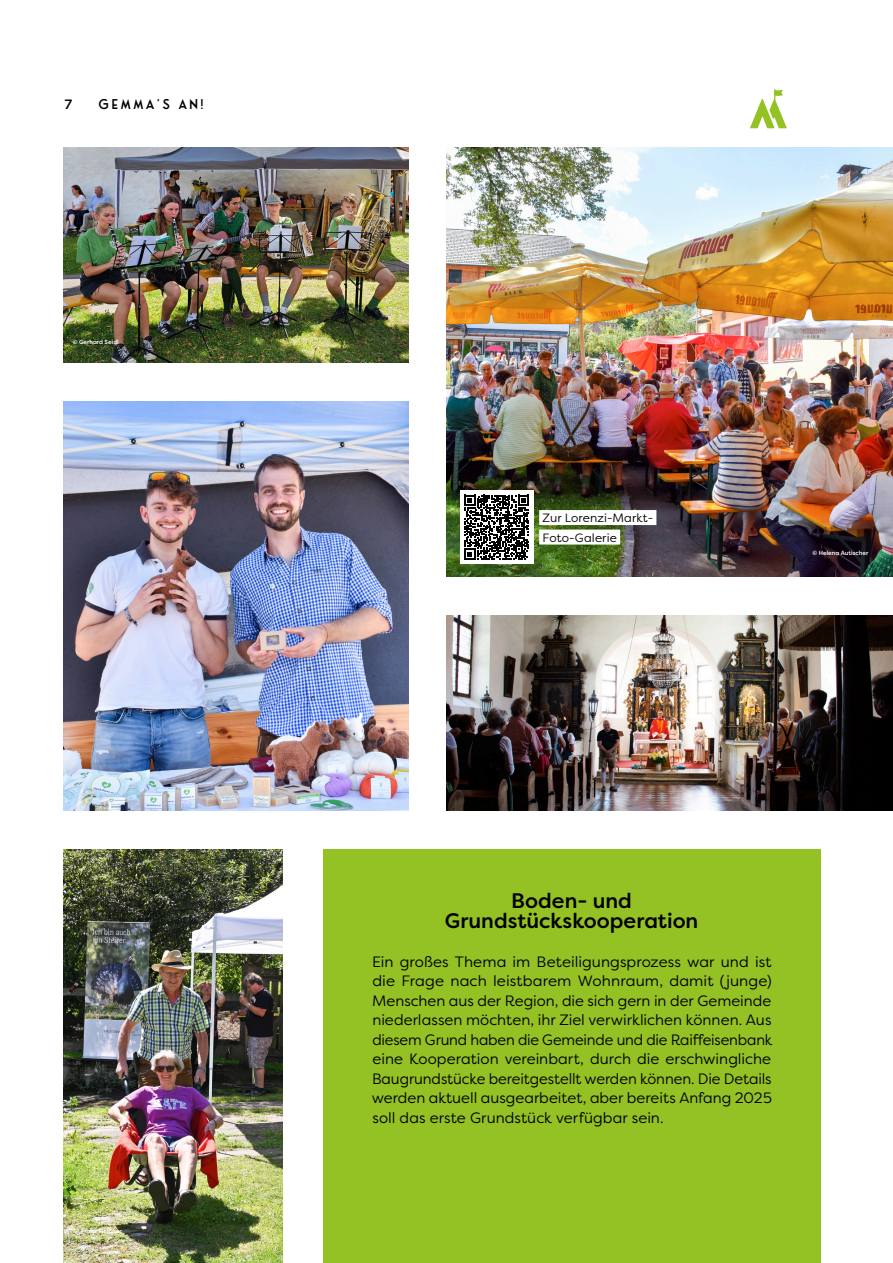
<style>
.page{position:relative;width:893px;height:1263px;background:#fff}
.page>*{position:absolute;margin:0;border:0;box-sizing:border-box;transform-origin:0 0}
.Fließtext{font:500 21px "Filson Pro";color:#000}
.Fließtext-2{font:15px/19.5px "Filson Pro";letter-spacing:.005em;color:#000;text-align:justify}
.t1{font:13.5px "Fonseca Rounded";letter-spacing:.15em;color:#000}
.t2{font:500 13.5px "Filson Pro";color:#000}
.Aufzählung{font:12px/19.5px "Filson Pro";letter-spacing:.01em;color:#000}
.t3{font:500 6px "Filson Pro";color:#fff}
</style>
<div class="page">
<svg style="left:750px;top:89px;width:37px;height:39px"></svg>
<img style="left:446px;top:148px;width:447px;height:429px">
<div style="left:460px;top:490px;width:73px;height:74px;background:#fff"></div>
<div style="left:323px;top:849px;width:498px;height:414px;background:#94c123"></div>
<img style="left:64px;top:148px;width:344px;height:214px">
<img style="left:64px;top:850px;width:219px;height:413px">
<img style="left:64px;top:401px;width:344px;height:410px">
<img style="left:446px;top:616px;width:447px;height:195px">
<div style="left:539px;top:510px;width:117px;height:15px;background:#fff"></div>
<div style="left:539px;top:529px;width:81px;height:15px;background:#fff"></div>
<svg style="left:464px;top:495px;width:65px;height:65px"></svg>
<p class="t2" style="left:64px;top:95px;width:11px">7</p>
<p class="t1" style="left:99px;top:96px;width:107px">GEMMA’S AN!</p>
<p class="t3" style="left:73px;top:338px;width:48px">© Gerhard Seidl</p>
<p class="t3" style="left:75px;top:1226px;width:48px">© Franz Reißner</p>
<p class="Aufzählung" style="left:542px;top:508px;width:112px">Zur Lorenzi-Markt-<br>Foto-Galerie</p>
<p class="t3" style="left:812px;top:548px;width:57px">© Helena Autischer</p>
<p class="Fließtext" style="left:511px;top:886px;width:122px">Boden- und</p>
<p class="Fließtext" style="left:445px;top:906px;width:255px">Grundstückskooperation</p>
<p class="Fließtext-2" style="left:372px;top:951px;width:402px">Ein großes Thema im Beteiligungsprozess war und ist die Frage nach leistbarem Wohnraum, damit (junge)<br>Menschen aus der Region, die sich gern in der Gemeinde niederlassen möchten, ihr Ziel verwirklichen können. Aus diesem Grund haben die Gemeinde und die Raiffeisenbank eine Kooperation vereinbart, durch die erschwingliche Baugrundstücke bereitgestellt werden können. Die Details werden aktuell ausgearbeitet, aber bereits Anfang 2025 soll das erste Grundstück verfügbar sein.</p>
</div>
